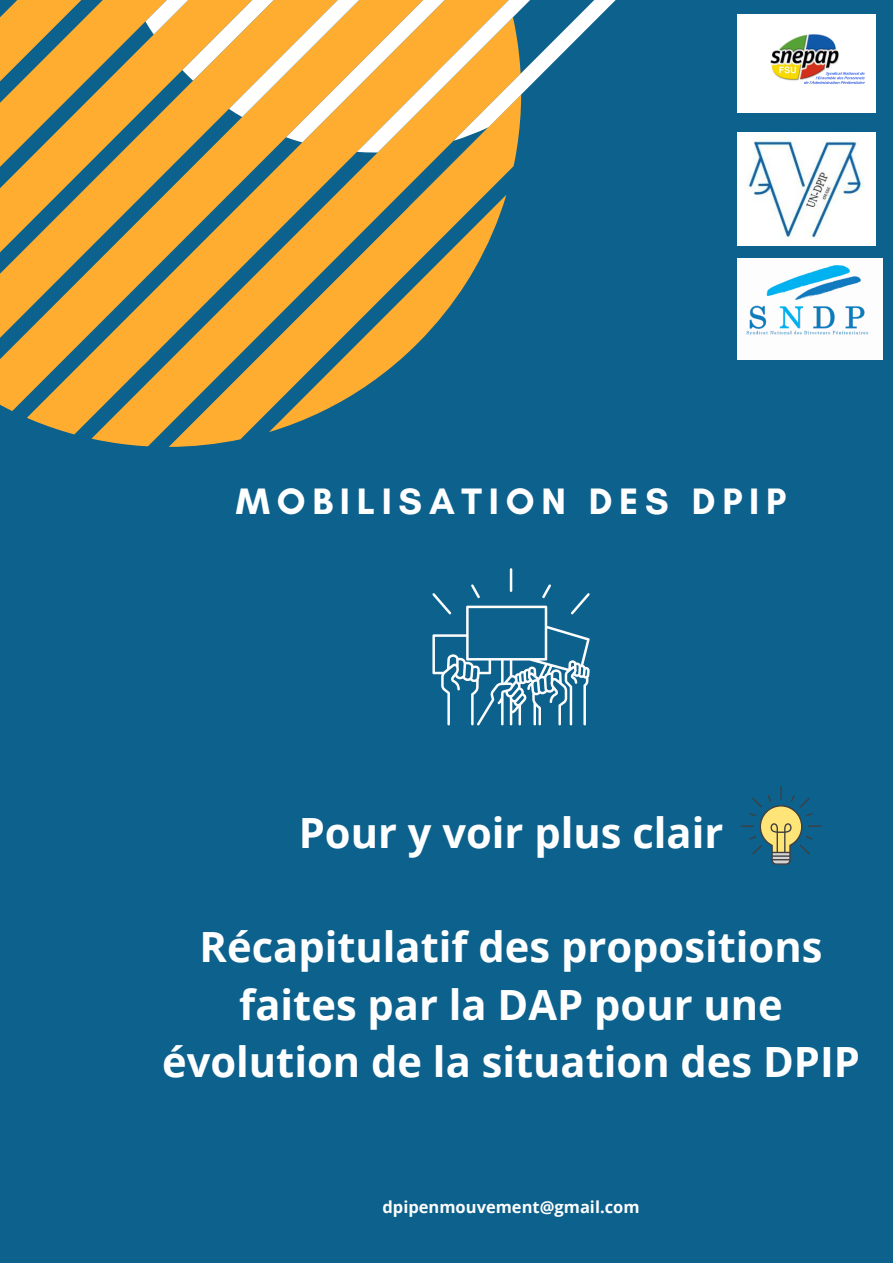
<style>
.page{position:relative;width:893px;height:1264px;background:#fff}
.page>*{position:absolute;margin:0;border:0;box-sizing:border-box;transform-origin:0 0}
.t1{font:700 41.7px/57.3px "Open Sans";color:#fff;text-align:center}
.t2{font:700 37.5px "Glacial Indifference";letter-spacing:.18em;color:#fff}
.t3{font:700 16.5px "Open Sans";color:#fdfdfd}
</style>
<div class="page">
<div style="left:0;top:0;width:892px;height:1262px;background:#0c618d"></div>
<svg style="left:169px;top:173px;width:338px;height:274px"></svg>
<svg style="left:0;top:173px;width:485px;height:238px;fill:#ffad30"></svg>
<svg style="left:0;top:173px;width:366px;height:119px;fill:#ffad30"></svg>
<svg style="left:0;top:0;width:616px;height:173px"></svg>
<img style="left:737px;top:133px;width:138px;height:112px">
<img style="left:737px;top:14px;width:138px;height:98px">
<div style="left:737px;top:259px;width:145px;height:101px;background:#fdfdfd"></div>
<img style="left:746px;top:266px;width:123px;height:70px">
<hr style="left:509px;top:568px;width:3px;height:24px;background:#fdfdfd">
<svg style="left:432px;top:584px;width:157px;height:141px"></svg>
<svg style="left:740px;top:786px;width:81px;height:78px"></svg>
<p class="t2" style="left:236px;top:478px;width:552px">MOBILISATION DES DPIP</p>
<p class="t1" style="left:299px;top:802px;width:426px">Pour y voir plus clair</p>
<p class="t1" style="left:162px;top:917px;width:699px">Récapitulatif des propositions faites par la DAP pour une évolution de la situation des DPIP</p>
<p class="t3" style="left:382px;top:1195px;width:258px">dpipenmouvement@gmail.com</p>
</div>
